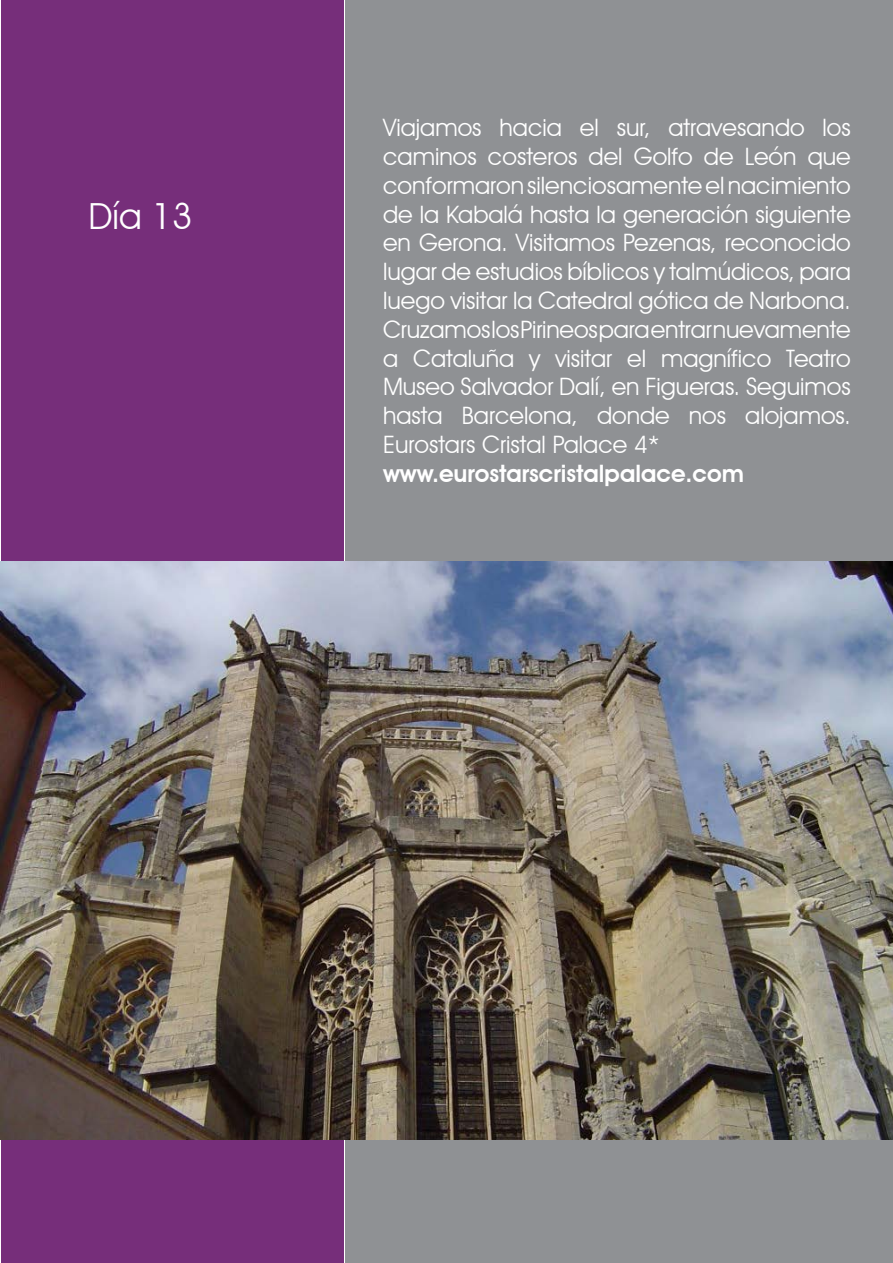
<style>
.page{position:relative;width:893px;height:1263px;background:#fff}
.page>*{position:absolute;margin:0;border:0;box-sizing:border-box;transform-origin:0 0}
.t1{font:36px "Avant Garde IT Cby BT";color:#fff}
.t2{font:24px/28.8px "Avant Garde IT Cby BT";color:#fff;text-align:justify}
.t3{font:600 24px "Avant Garde IT Cby BT";color:#fff}
</style>
<div class="page">
<div style="left:1px;top:0;width:343px;height:1263px;background:#762e7a"></div>
<div style="left:346px;top:0;width:547px;height:1263px;background:#8f9194"></div>
<img style="left:0;top:561px;width:893px;height:579px">
<h1 class="t1" style="left:89px;top:195px;width:106px">Día 13</h1>
<p class="t2" style="left:383px;top:113px;width:469px">Viajamos hacia el sur, atravesando los caminos costeros del Golfo de León que conformaron silenciosamente el nacimiento de la Kabalá hasta la generación siguiente en Gerona. Visitamos Pezenas, reconocido lugar de estudios bíblicos y talmúdicos, para luego visitar la Catedral gótica de Narbona.<br>Cruzamos los Pirineos para entrar nuevamente a Cataluña y visitar el magnífico Teatro Museo Salvador Dalí, en Figueras. Seguimos hasta Barcelona, donde nos alojamos.<br>Eurostars Cristal Palace 4*</p>
<p class="t3" style="left:383px;top:459px;width:362px">www.eurostarscristalpalace.com</p>
</div>
